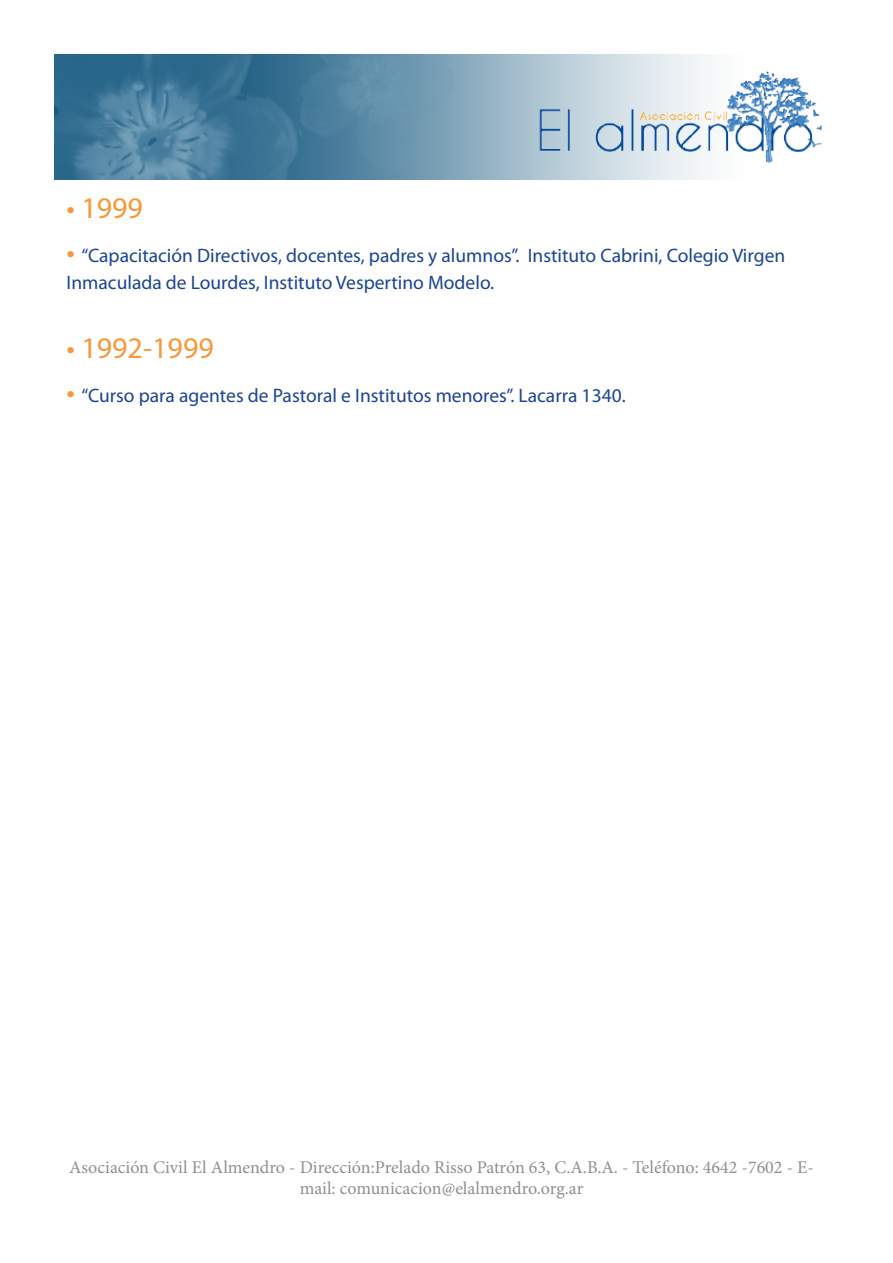
<style>
.page{position:relative;width:893px;height:1263px;background:#fff}
.page>*{position:absolute;margin:0;border:0;box-sizing:border-box;transform-origin:0 0}
.t1{font:30px "Myriad Pro";color:#f79839}
.t2{font:19.5px/27px "Myriad Pro";color:#1c4492}
.t3{font:18px/21.6px "Minion Pro";color:#8d8f92;text-align:center}
.s1{font-size:30px;color:#f79839}
</style>
<div class="page">
<img style="left:54px;top:54px;width:654px;height:125px">
<img style="left:536px;top:61px;width:287px;height:111px">
<h1 class="t1" style="left:67px;top:190px;width:78px">• 1999</h1>
<p class="t2" style="left:67px;top:242px;width:720px"><span class="s1">•</span> “Capacitación Directivos, docentes, padres y alumnos”. Instituto Cabrini, Colegio Virgen<br>Inmaculada de Lourdes, Instituto Vespertino Modelo.</p>
<h1 class="t1" style="left:67px;top:330px;width:149px">• 1992-1999</h1>
<p class="t2" style="left:67px;top:382px;width:561px"><span class="s1">•</span> “Curso para agentes de Pastoral e Institutos menores”. Lacarra 1340.</p>
<p class="t3" style="left:69px;top:1156px;width:746px">Asociación Civil El Almendro - Dirección:Prelado Risso Patrón 63, C.A.B.A. - Teléfono: 4642 -7602 - E&shy;mail: comunicacion@elalmendro.org.ar</p>
</div>
